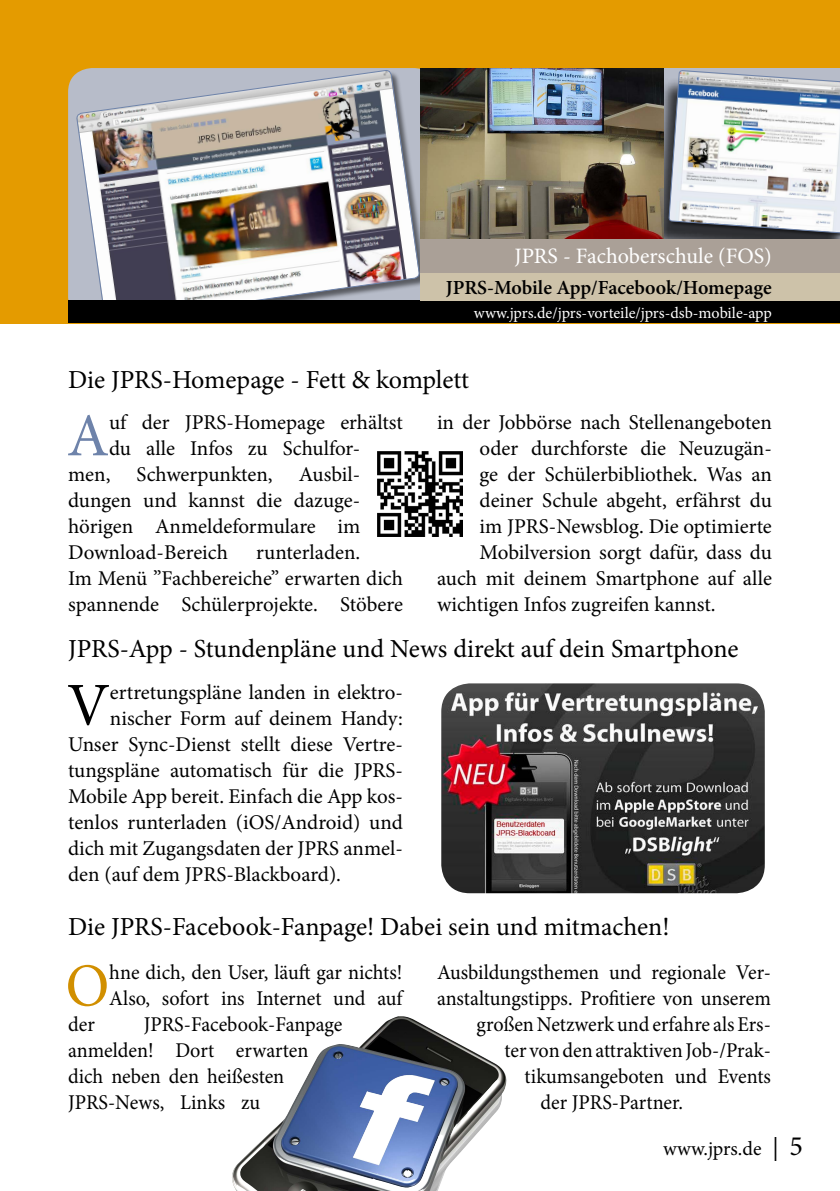
<style>
.page{position:relative;width:840px;height:1191px;background:#fff}
.page>*{position:absolute;margin:0;border:0;box-sizing:border-box;transform-origin:0 0}
.t1{font:61px "Minion Pro";color:#6e83aa}
.t2{font:61px "Minion Pro";color:#000}
.t3{font:61px "Minion Pro";color:#d18f00;scale:.96 1}
.t4{font:26px "Minion Pro";letter-spacing:-.005em;color:#000}
.t5{font:22px "Minion Pro";color:#fff}
.t6{font:21px/26px "Minion Pro";color:#000}
.t7{font:21px/26px "Minion Pro";color:#000;scale:.96 1}
.t8{font:600 20px "Minion Pro";letter-spacing:-.005em;color:#000}
.t9{font:20px "Minion Pro";letter-spacing:-.005em;color:#000}
.t10{font:16px "Minion Pro";letter-spacing:-.005em;color:#fff}
.s1{font-size:24px}
.s2{font-size:28px}
</style>
<div class="page">
<div style="left:0;top:0;width:839px;height:323px;background:#e49b00"></div>
<div style="left:68px;top:68px;width:369px;height:253px;background:#b7bcc9;border-radius:24px"></div>
<img style="left:76px;top:70px;width:343px;height:230px">
<div style="left:68px;top:300px;width:771px;height:23px;background:#000"></div>
<div style="left:420px;top:272px;width:419px;height:28px;background:#cdc2a9"></div>
<div style="left:420px;top:238px;width:419px;height:34px;background:#aaa097"></div>
<img style="left:420px;top:68px;width:243px;height:170px">
<div style="left:663px;top:77px;width:176px;height:161px;background:#000;opacity:.75"></div>
<div style="left:668px;top:71px;width:171px;height:167px;background:#000;opacity:.51"></div>
<img style="left:668px;top:70px;width:171px;height:163px">
<img style="left:441px;top:683px;width:323px;height:210px">
<img style="left:377px;top:451px;width:85px;height:85px">
<img style="left:232px;top:1016px;width:275px;height:175px">
<p class="t5" style="left:514px;top:241px;width:259px">JPRS - Fachoberschule (FOS)</p>
<p class="t8" style="left:445px;top:273px;width:327px">JPRS-Mobile App/Facebook/Homepage</p>
<p class="t10" style="left:473px;top:302px;width:299px">www.jprs.de/jprs-vorteile/jprs-dsb-mobile-app</p>
<p class="t4" style="left:68px;top:362px;width:402px">Die JPRS-Homepage - Fett &amp; komplett</p>
<h1 class="t1" style="left:67px;top:395px;width:44px">A</h1>
<p class="t6" style="left:109px;top:410px;width:295px">uf der JPRS-Homepage erhältst</p>
<p class="t6" style="left:109px;top:436px;width:253px">du alle Infos zu Schulfor-</p>
<p class="t6" style="left:68px;top:462px;width:293px">men, Schwerpunkten, Ausbil-</p>
<p class="t6" style="left:68px;top:488px;width:293px">dungen und kannst die dazuge-</p>
<p class="t6" style="left:68px;top:514px;width:293px">hörigen Anmeldeformulare im</p>
<p class="t6" style="left:68px;top:540px;width:161px">Download-Bereich</p>
<p class="t6" style="left:68px;top:540px;width:336px;text-indent:188px">runterladen.<br>Im Menü ”Fachbereiche” erwarten dich spannende Schülerprojekte. Stöbere</p>
<p class="t6" style="left:437px;top:410px;width:336px">in der Jobbörse nach Stellenangeboten</p>
<p class="t6" style="left:479px;top:435px;width:293px">oder durchforste die Neuzugän-</p>
<p class="t6" style="left:479px;top:461px;width:294px">ge der Schülerbibliothek. Was an</p>
<p class="t6" style="left:479px;top:487px;width:294px">deiner Schule abgeht, erfährst du</p>
<p class="t6" style="left:479px;top:513px;width:293px">im JPRS-Newsblog. Die optimierte</p>
<p class="t6" style="left:479px;top:539px;width:293px">Mobilversion sorgt dafür, dass du</p>
<p class="t6" style="left:437px;top:565px;width:336px">auch mit deinem Smartphone auf alle</p>
<p class="t6" style="left:437px;top:591px;width:280px">wichtigen Infos zugreifen kannst.</p>
<p class="t4" style="left:68px;top:631px;width:671px">JPRS-App - Stundenpläne und News direkt auf dein Smartphone</p>
<h1 class="t2" style="left:67px;top:664px;width:44px">V</h1>
<p class="t6" style="left:110px;top:679px;width:294px">ertretungspläne landen in elektro-</p>
<p class="t6" style="left:110px;top:705px;width:294px">nischer Form auf deinem Handy:</p>
<p class="t6" style="left:68px;top:731px;width:336px">Unser Sync-Dienst stellt diese Vertre-</p>
<p class="t6" style="left:68px;top:757px;width:336px">tungspläne automatisch für die JPRS-</p>
<p class="t6" style="left:68px;top:783px;width:336px">Mobile App bereit. Einfach die App kos-</p>
<p class="t6" style="left:68px;top:809px;width:336px">tenlos runterladen (iOS/Android) und</p>
<p class="t6" style="left:68px;top:835px;width:336px">dich mit Zugangsdaten der JPRS anmel-</p>
<p class="t6" style="left:68px;top:861px;width:274px">den (auf dem JPRS-Blackboard).</p>
<p class="t4" style="left:68px;top:909px;width:602px">Die JPRS-Facebook-Fanpage! Dabei sein und mitmachen!</p>
<h1 class="t3" style="left:65px;top:945px;width:47px">O</h1>
<p class="t7" style="left:109px;top:959px;width:307px">hne dich, den User, läuft gar nichts!<br>Also, sofort ins Internet und auf</p>
<p class="t7" style="left:68px;top:1011px;width:29px">der</p>
<p class="t7" style="left:68px;top:1011px;width:287px;text-indent:76px">JPRS-Facebook-Fanpage anmelden! Dort erwarten dich neben den heißesten<br>JPRS-News, Links zu</p>
<p class="t7" style="left:437px;top:959px;width:349px">Ausbildungsthemen und regionale Ver-</p>
<p class="t7" style="left:437px;top:985px;width:349px">anstaltungstipps. Profitiere von unserem</p>
<p class="t7" style="left:476px;top:1011px;width:308px">großen Netzwerk und erfahre als Ers-</p>
<p class="t7" style="left:504px;top:1037px;width:279px">ter von den attraktiven Job-/Prak-</p>
<p class="t7" style="left:524px;top:1063px;width:258px">tikumsangeboten und Events</p>
<p class="t7" style="left:540px;top:1089px;width:150px">der JPRS-Partner.</p>
<p class="t9" style="left:663px;top:1134px;width:141px">www.jprs.de <span class="s1">|</span> <span class="s2">5</span></p>
</div>
